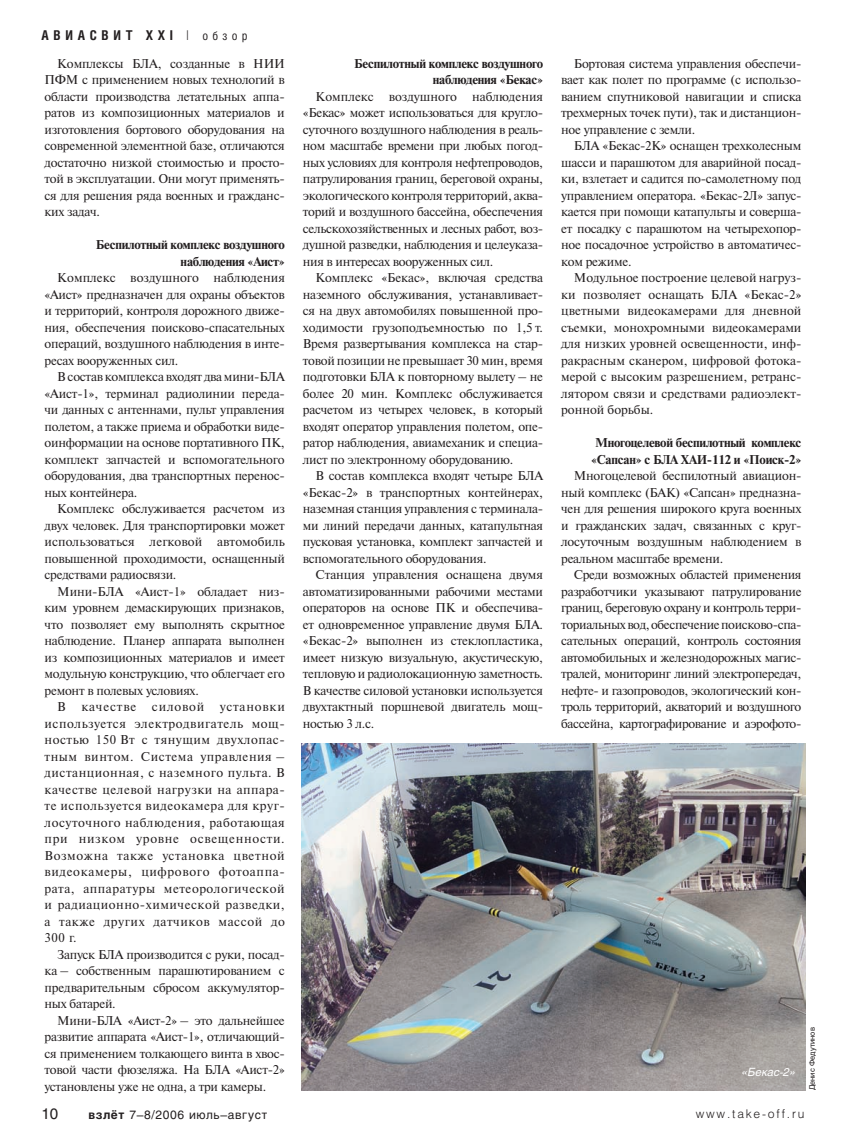
<style>
.page{position:relative;width:846px;height:1143px;background:#fff}
.page>*{position:absolute;margin:0;border:0;box-sizing:border-box;transform-origin:0 0}
.t1{font:15px "Helios";color:#231f20}
.t2{font:700 13.5px "Helios Cond";letter-spacing:.35em;color:#231f20}
.t3{font:12.75px/16.5px "Newton C";letter-spacing:-.02em;color:#231f20;text-align:justify}
.t4{font:700 12.75px/16.5px "Newton C";letter-spacing:-.02em;color:#231f20;text-align:right}
.t5{font:12px "Helios";letter-spacing:.05em;color:#231f20}
.t6{font:300 12px "Helios";letter-spacing:.15em;color:#231f20}
.t7{font:italic 11.25px "Helios";color:#fff}
.t8{font:7.5px "Helios";color:#231f20}
.s1{font-weight:300}
.s2{font-weight:400;font-size:12px}
.s3{font-weight:700}
</style>
<div class="page">
<img style="left:301px;top:744px;width:504px;height:346px">
<p class="t2" style="left:42px;top:27px;width:207px">АВИАСВИТ XXI <span class="s1">|</span> <span class="s2">обзор</span></p>
<p class="t3" style="left:45px;top:55px;width:242px;text-indent:13px">Комплексы БЛА, созданные в НИИ ПФМ с применением новых технологий в области производства летательных аппа&shy;ратов из композиционных материалов и изготовления бортового оборудования на современной элементной базе, отличаются достаточно низкой стоимостью и просто&shy;той в эксплуатации. Они могут применять&shy;ся для решения ряда военных и гражданс&shy;ких задач.</p>
<p class="t4" style="left:96px;top:237px;width:190px">Беспилотный комплекс воздушного наблюдения «Аист»</p>
<p class="t3" style="left:45px;top:270px;width:242px;text-indent:13px">Комплекс воздушного наблюдения «Аист» предназначен для охраны объектов и территорий, контроля дорожного движе&shy;ния, обеспечения поисково-спасательных операций, воздушного наблюдения в инте&shy;ресах вооруженных сил.</p>
<p class="t3" style="left:45px;top:369px;width:242px;text-indent:13px">В состав комплекса входят два мини-БЛА «Аист-1», терминал радиолинии переда&shy;чи данных с антеннами, пульт управления полетом, а также приема и обработки виде&shy;оинформации на основе портативного ПК, комплект запчастей и вспомогательного оборудования, два транспортных перенос&shy;ных контейнера.</p>
<p class="t3" style="left:45px;top:501px;width:242px;text-indent:13px">Комплекс обслуживается расчетом из двух человек. Для транспортировки может использоваться легковой автомобиль повышенной проходимости, оснащенный средствами радиосвязи.</p>
<p class="t3" style="left:45px;top:583px;width:242px;text-indent:13px">Мини-БЛА «Аист-1» обладает низ&shy;ким уровнем демаскирующих признаков, что позволяет ему выполнять скрытное наблюдение. Планер аппарата выполнен из композиционных материалов и имеет модульную конструкцию, что облегчает его ремонт в полевых условиях.</p>
<p class="t3" style="left:45px;top:699px;width:242px;text-indent:13px">В качестве силовой установки используется электродвигатель мощ&shy;ностью 150 Вт с тянущим двухлопас&shy;тным винтом. Система управления – дистанционная, с наземного пульта. В качестве целевой нагрузки на аппара&shy;те используется видеокамера для круг&shy;лосуточного наблюдения, работающая при низком уровне освещенности.<br>Возможна также установка цветной видеокамеры, цифрового фотоаппа&shy;рата, аппаратуры метеорологической и радиационно-химической разведки, а также других датчиков массой до 300 г.</p>
<p class="t3" style="left:45px;top:946px;width:242px;text-indent:13px">Запуск БЛА производится с руки, посад&shy;ка – собственным парашютированием с предварительным сбросом аккумулятор&shy;ных батарей.</p>
<p class="t3" style="left:45px;top:1012px;width:242px;text-indent:13px">Мини-БЛА «Аист-2» – это дальнейшее развитие аппарата «Аист-1», отличающий&shy;ся применением толкающего винта в хвос&shy;товой части фюзеляжа. На БЛА «Аист-2» установлены уже не одна, а три камеры.</p>
<p class="t4" style="left:354px;top:55px;width:190px">Беспилотный комплекс воздушного наблюдения «Бекас»</p>
<p class="t3" style="left:303px;top:88px;width:242px;text-indent:13px">Комплекс воздушного наблюдения «Бекас» может использоваться для кругло&shy;суточного воздушного наблюдения в реаль&shy;ном масштабе времени при любых погод&shy;ных условиях для контроля нефтепроводов, патрулирования границ, береговой охраны, экологического контроля территорий, аква&shy;торий и воздушного бассейна, обеспечения сельскохозяйственных и лесных работ, воз&shy;душной разведки, наблюдения и целеуказа&shy;ния в интересах вооруженных сил.</p>
<p class="t3" style="left:303px;top:270px;width:242px;text-indent:13px">Комплекс «Бекас», включая средства наземного обслуживания, устанавливает&shy;ся на двух автомобилях повышенной про&shy;ходимости грузоподъемностью по 1,5 т.<br>Время развертывания комплекса на стар&shy;товой позиции не превышает 30 мин, время подготовки БЛА к повторному вылету – не более 20 мин. Комплекс обслуживается расчетом из четырех человек, в который входят оператор управления полетом, опе&shy;ратор наблюдения, авиамеханик и специа&shy;лист по электронному оборудованию.</p>
<p class="t3" style="left:303px;top:468px;width:242px;text-indent:13px">В состав комплекса входят четыре БЛА «Бекас-2» в транспортных контейнерах, наземная станция управления с терминала&shy;ми линий передачи данных, катапультная пусковая установка, комплект запчастей и вспомогательного оборудования.</p>
<p class="t3" style="left:303px;top:567px;width:242px;text-indent:13px">Станция управления оснащена двумя автоматизированными рабочими местами операторов на основе ПК и обеспечива&shy;ет одновременное управление двумя БЛА. «Бекас-2» выполнен из стеклопластика, имеет низкую визуальную, акустическую, тепловую и радиолокационную заметность.<br>В качестве силовой установки используется двухтактный поршневой двигатель мощ&shy;ностью 3 л.с.</p>
<p class="t3" style="left:561px;top:55px;width:242px;text-indent:13px">Бортовая система управления обеспечи&shy;вает как полет по программе (с использо&shy;ванием спутниковой навигации и списка трехмерных точек пути), так и дистанцион&shy;ное управление с земли.</p>
<p class="t3" style="left:561px;top:138px;width:242px;text-indent:13px">БЛА «Бекас-2К» оснащен трехколесным шасси и парашютом для аварийной посад&shy;ки, взлетает и садится по-самолетному под управлением оператора. «Бекас-2Л» запус&shy;кается при помощи катапульты и соверша&shy;ет посадку с парашютом на четырехопор&shy;ное посадочное устройство в автоматичес&shy;ком режиме.</p>
<p class="t3" style="left:561px;top:270px;width:242px;text-indent:13px">Модульное построение целевой нагруз&shy;ки позволяет оснащать БЛА «Бекас-2» цветными видеокамерами для дневной съемки, монохромными видеокамерами для низких уровней освещенности, инф&shy;ракрасным сканером, цифровой фотока&shy;мерой с высоким разрешением, ретранс&shy;лятором связи и средствами радиоэлект&shy;ронной борьбы.</p>
<p class="t4" style="left:591px;top:435px;width:212px;text-align:center">Многоцелевой беспилотный комплекс «Сапсан» с БЛА ХАИ-112 и «Поиск-2»</p>
<p class="t3" style="left:561px;top:468px;width:242px;text-indent:13px">Многоцелевой беспилотный авиацион&shy;ный комплекс (БАК) «Сапсан» предназна&shy;чен для решения широкого круга военных и гражданских задач, связанных с круг&shy;лосуточным воздушным наблюдением в реальном масштабе времени.</p>
<p class="t3" style="left:561px;top:567px;width:242px;text-indent:13px">Среди возможных областей применения разработчики указывают патрулирование границ, береговую охрану и контроль терри&shy;ториальных вод, обеспечение поисково-спа&shy;сательных операций, контроль состояния автомобильных и железнодорожных магис&shy;тралей, мониторинг линий электропередач, нефте- и газопроводов, экологический кон&shy;троль территорий, акваторий и воздушного бассейна, картографирование и аэрофото-</p>
<p class="t7" style="left:741px;top:1066px;width:56px">«Бекас-2»</p>
<p class="t8" style="left:807px;top:1090px;width:65px;rotate:-90deg">Денис Федутинов</p>
<p class="t1" style="left:42px;top:1105px;width:18px">10</p>
<p class="t5" style="left:88px;top:1107px;width:180px"><span class="s3">взлёт</span> 7–8/2006 июль–август</p>
<p class="t6" style="left:695px;top:1107px;width:110px">www.take-off.ru</p>
</div>
